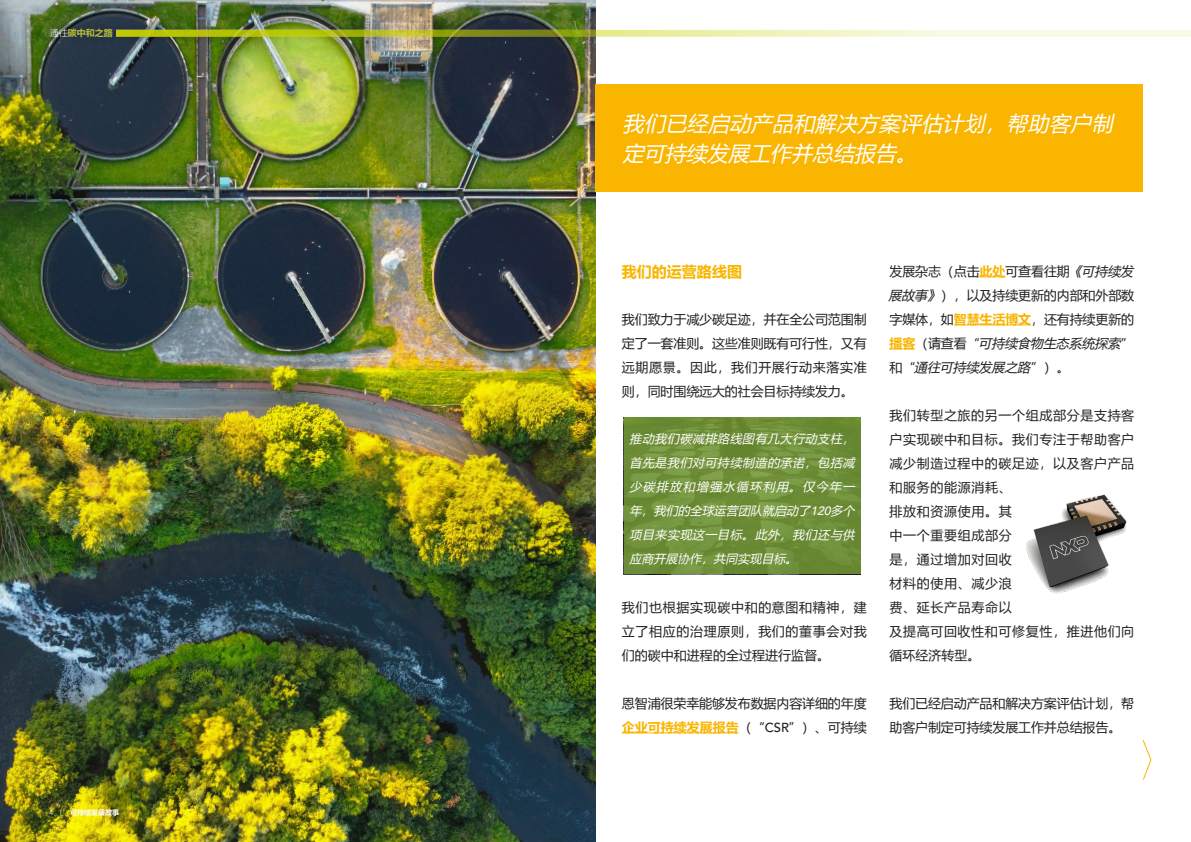
<style>
.page{position:relative;width:1191px;height:842px;background:#fff}
.page>*{position:absolute;margin:0;border:0;box-sizing:border-box;transform-origin:0 0}
.t1{font:italic 21px/30px "Microsoft Ya Hei";color:#fff}
.t2{font:700 15px "Microsoft Ya Hei";color:#f9b500}
.t3{font:13px/24px "Microsoft Ya Hei";letter-spacing:.05em;color:#231f20;text-align:justify}
.t4{font:13px/24px "Microsoft Ya Hei";letter-spacing:-.01em;color:#231f20}
.t5{font:italic 12px/24px "Microsoft Ya Hei";color:#fff;text-align:justify}
.t6{font:700 9px "Microsoft Ya Hei";color:#b6bb3b}
.t7{font:700 7px "Microsoft Ya Hei";color:#fff}
.s1{font-weight:300;color:#fff}
.s2{font-family:"Avenir LT Std";font-weight:300}
.s3{font-family:"Avenir LT Std";font-weight:400}
.s4{font-family:"Avenir LT Std";font-weight:500}
.s5{font-weight:700;color:#f9b500}
.s6{font-style:italic}
</style>
<div class="page">
<img style="left:0;top:0;width:595px;height:842px">
<svg style="left:624px;top:418px;width:236px;height:156px;background:#6e8f39"></svg>
<div style="left:595px;top:84px;width:547px;height:108px;background:#f9b500"></div>
<svg style="left:1142px;top:740px;width:10px;height:40px"></svg>
<div style="left:40px;top:20px;width:194px;height:25px;background:#111212;opacity:.75"></div>
<img style="left:1026px;top:494px;width:101px;height:100px">
<hr style="left:622px;top:732px;width:116px;height:1px;background:#f9b500">
<svg style="left:979px;top:276px;width:26px;height:1px"></svg>
<hr style="left:954px;top:324px;width:77px;height:1px;background:#f9b500">
<svg style="left:889px;top:348px;width:26px;height:1px"></svg>
<img style="left:117px;top:23px;width:1074px;height:14px">
<p class="t6" style="left:50px;top:27px;width:64px"><span class="s1">通往</span>碳中和之路</p>
<p class="t7" style="left:49px;top:808px;width:71px"><span class="s2">4</span> <span class="s3">|</span> 可持续发展故事</p>
<p class="t1" style="left:623px;top:107px;width:497px">我们已经启动产品和解决方案评估计划，帮助客户制定可持续发展工作并总结报告。</p>
<p class="t2" style="left:622px;top:261px;width:121px">我们的运营路线图</p>
<p class="t3" style="left:622px;top:306px;width:246px">我们致力于减少碳足迹，并在全公司范围制定了一套准则。这些准则既有可行性，又有远期愿景。因此，我们开展行动来落实准则，同时围绕远大的社会目标持续发力。</p>
<p class="t5" style="left:629px;top:426px;width:230px">推动我们碳减排路线图有几大行动支柱，首先是我们对可持续制造的承诺，包括减少碳排放和增强水循环利用。仅今年一年，我们的全球运营团队就启动了<span class="s4">120</span>多个项目来实现这一目标。此外，我们还与供应商开展协作，共同实现目标。</p>
<p class="t3" style="left:622px;top:594px;width:246px">我们也根据实现碳中和的意图和精神，建立了相应的治理原则，我们的董事会对我们的碳中和进程的全过程进行监督。</p>
<p class="t4" style="left:622px;top:690px;width:246px">恩智浦很荣幸能够发布数据内容详细的年度<span class="s5">企业可持续发展报告</span>（“<span class="s4">CSR</span>”）、可持续</p>
<p class="t4" style="left:888px;top:258px;width:250px">发展杂志（点击<span class="s5">此处</span>可查看往期<span class="s6">《可持续发展故事》</span>），以及持续更新的内部和外部数字媒体，如<span class="s5">智慧生活博文</span>，还有持续更新的<span class="s5">播客</span>（请查看 “ <span class="s6">可持续食物生态系统探索</span>”和 “ <span class="s6">通往可持续发展之路</span>” ）。</p>
<p class="t3" style="left:889px;top:402px;width:246px;text-align:left">我们转型之旅的另一个组成部分是支持客户实现碳中和目标。我们专注于帮助客户减少制造过程中的碳足迹，以及客户产品和服务的能源消耗、<br>排放和资源使用。其<br>中一个重要组成部分<br>是，通过增加对回收<br>材料的使用、减少浪<br>费、延长产品寿命以<br>及提高可回收性和可修复性，推进他们向循环经济转型。</p>
<p class="t4" style="left:889px;top:690px;width:246px">我们已经启动产品和解决方案评估计划，帮助客户制定可持续发展工作并总结报告。</p>
</div>
